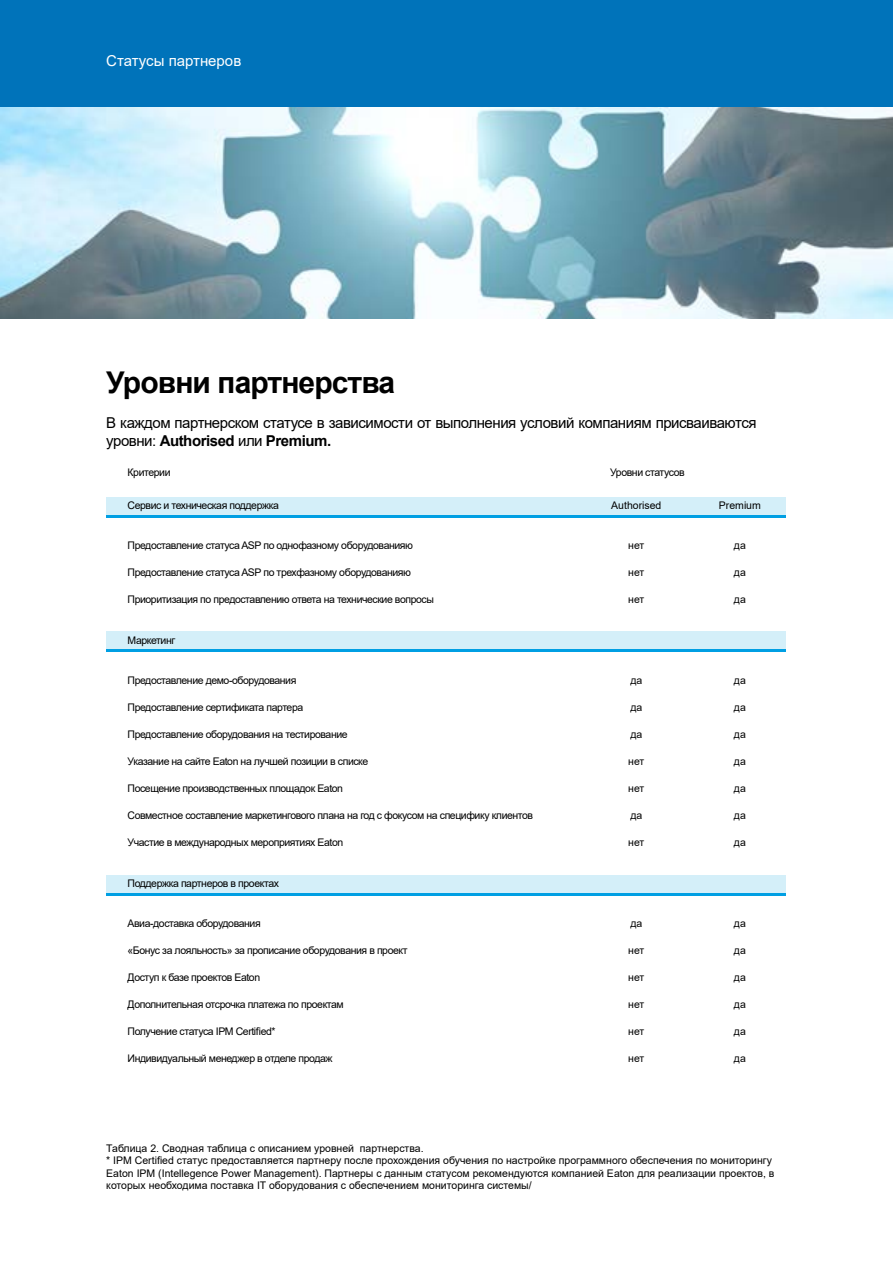
<style>
.page{position:relative;width:893px;height:1263px;background:#fff}
.page>*{position:absolute;margin:0;border:0;box-sizing:border-box;transform-origin:0 0}
.t1{font:700 30px "Arial";letter-spacing:-.03em;color:#000}
.t2{font:15px/18px "Arial";letter-spacing:-.03em;color:#000}
.t3{font:15px "Arial";color:#fff}
.t4{font:10.5px "Arial";letter-spacing:-.04em;color:#000}
.t5{font:10.5px/12.6px "Arial";color:#000}
.s1{font-weight:700}
</style>
<div class="page">
<div style="left:0;top:0;width:893px;height:107px;background:#0073ba"></div>
<hr style="left:106px;top:649px;width:680px;height:3px;background:#009fe3">
<hr style="left:106px;top:515px;width:680px;height:2px;background:#009fe3">
<hr style="left:106px;top:893px;width:680px;height:2px;background:#009fe3">
<div style="left:106px;top:631px;width:680px;height:18px;background:#d4eff9"></div>
<div style="left:106px;top:497px;width:680px;height:18px;background:#d4eff9"></div>
<div style="left:106px;top:875px;width:680px;height:18px;background:#d4eff9"></div>
<img style="left:0;top:107px;width:893px;height:212px">
<h2 class="t3" style="left:106px;top:50px;width:136px">Статусы партнеров</h2>
<h1 class="t1" style="left:106px;top:361px;width:290px">Уровни партнерства</h1>
<h2 class="t2" style="left:106px;top:413px;width:652px">В каждом партнерском статусе в зависимости от выполнения условий компаниям присваиваются уровни: <span class="s1">Authorised</span> или <span class="s1">Premium.</span></h2>
<p class="t4" style="left:128px;top:465px;width:44px">Критерии</p>
<p class="t4" style="left:610px;top:465px;width:76px">Уровни статусов</p>
<p class="t5" style="left:611px;top:499px;width:52px">Authorised</p>
<p class="t4" style="left:628px;top:538px;width:18px">нет</p>
<p class="t4" style="left:628px;top:565px;width:18px">нет</p>
<p class="t4" style="left:628px;top:592px;width:18px">нет</p>
<p class="t4" style="left:128px;top:498px;width:153px">Сервис и техническая поддержка</p>
<p class="t4" style="left:128px;top:538px;width:287px">Предоставление статуса ASP по однофазному оборудованияю</p>
<p class="t4" style="left:128px;top:565px;width:285px">Предоставление статуса ASP по трехфазному оборудованияю</p>
<p class="t4" style="left:128px;top:592px;width:308px">Приоритизация по предоставлению ответа на технические вопросы</p>
<p class="t4" style="left:128px;top:633px;width:49px">Маркетинг</p>
<p class="t4" style="left:128px;top:673px;width:170px">Предоставление демо-оборудования</p>
<p class="t4" style="left:128px;top:700px;width:177px">Предоставление сертификата партера</p>
<p class="t4" style="left:128px;top:727px;width:222px">Предоставление оборудования на тестирование</p>
<p class="t4" style="left:128px;top:754px;width:242px">Указание на сайте Eaton на лучшей позиции в списке</p>
<p class="t4" style="left:128px;top:781px;width:217px">Посещение производственных площадок Eaton</p>
<p class="t4" style="left:128px;top:808px;width:407px">Совместное составление маркетингового плана на год с фокусом на специфику клиентов</p>
<p class="t4" style="left:128px;top:835px;width:217px">Участие в международных мероприятиях Eaton</p>
<p class="t4" style="left:128px;top:876px;width:153px">Поддержка партнеров в проектах</p>
<p class="t4" style="left:128px;top:916px;width:135px">Авиа-доставка оборудования</p>
<p class="t4" style="left:128px;top:943px;width:282px">«Бонус за лояльность» за прописание оборудования в проект</p>
<p class="t4" style="left:128px;top:970px;width:134px">Доступ к базе проектов Eaton</p>
<p class="t4" style="left:128px;top:997px;width:218px">Дополнительная отсрочка платежа по проектам</p>
<p class="t4" style="left:128px;top:1024px;width:150px">Получение статуса IPM Certified*</p>
<p class="t4" style="left:128px;top:1051px;width:207px">Индивидуальный менеджер в отделе продаж</p>
<p class="t4" style="left:630px;top:673px;width:13px">да</p>
<p class="t4" style="left:630px;top:700px;width:13px">да</p>
<p class="t4" style="left:630px;top:727px;width:13px">да</p>
<p class="t4" style="left:628px;top:754px;width:18px">нет</p>
<p class="t4" style="left:628px;top:781px;width:18px">нет</p>
<p class="t4" style="left:630px;top:808px;width:13px">да</p>
<p class="t4" style="left:628px;top:835px;width:18px">нет</p>
<p class="t4" style="left:630px;top:916px;width:13px">да</p>
<p class="t4" style="left:628px;top:943px;width:18px">нет</p>
<p class="t4" style="left:628px;top:970px;width:18px">нет</p>
<p class="t4" style="left:628px;top:997px;width:18px">нет</p>
<p class="t4" style="left:628px;top:1024px;width:18px">нет</p>
<p class="t4" style="left:628px;top:1051px;width:18px">нет</p>
<p class="t5" style="left:719px;top:499px;width:43px">Premium</p>
<p class="t4" style="left:734px;top:538px;width:13px">да</p>
<p class="t4" style="left:734px;top:565px;width:13px">да</p>
<p class="t4" style="left:734px;top:592px;width:13px">да</p>
<p class="t4" style="left:734px;top:673px;width:13px">да</p>
<p class="t4" style="left:734px;top:700px;width:13px">да</p>
<p class="t4" style="left:734px;top:727px;width:13px">да</p>
<p class="t4" style="left:734px;top:754px;width:13px">да</p>
<p class="t4" style="left:734px;top:781px;width:13px">да</p>
<p class="t4" style="left:734px;top:808px;width:13px">да</p>
<p class="t4" style="left:734px;top:835px;width:13px">да</p>
<p class="t4" style="left:734px;top:916px;width:13px">да</p>
<p class="t4" style="left:734px;top:943px;width:13px">да</p>
<p class="t4" style="left:734px;top:970px;width:13px">да</p>
<p class="t4" style="left:734px;top:997px;width:13px">да</p>
<p class="t4" style="left:734px;top:1024px;width:13px">да</p>
<p class="t4" style="left:734px;top:1051px;width:13px">да</p>
<p class="t5" style="left:106px;top:1141px;width:670px">Таблица 2. Сводная таблица с описанием уровней партнерства.<br>* IPM Certified статус предоставляется партнеру после прохождения обучения по настройке программного обеспечения по мониторингу Eaton IPM (Intellegence Power Management). Партнеры с данным статусом рекомендуются компанией Eaton для реализации проектов, в которых необходима поставка IT оборудования с обеспечением мониторинга системы/</p>
</div>
